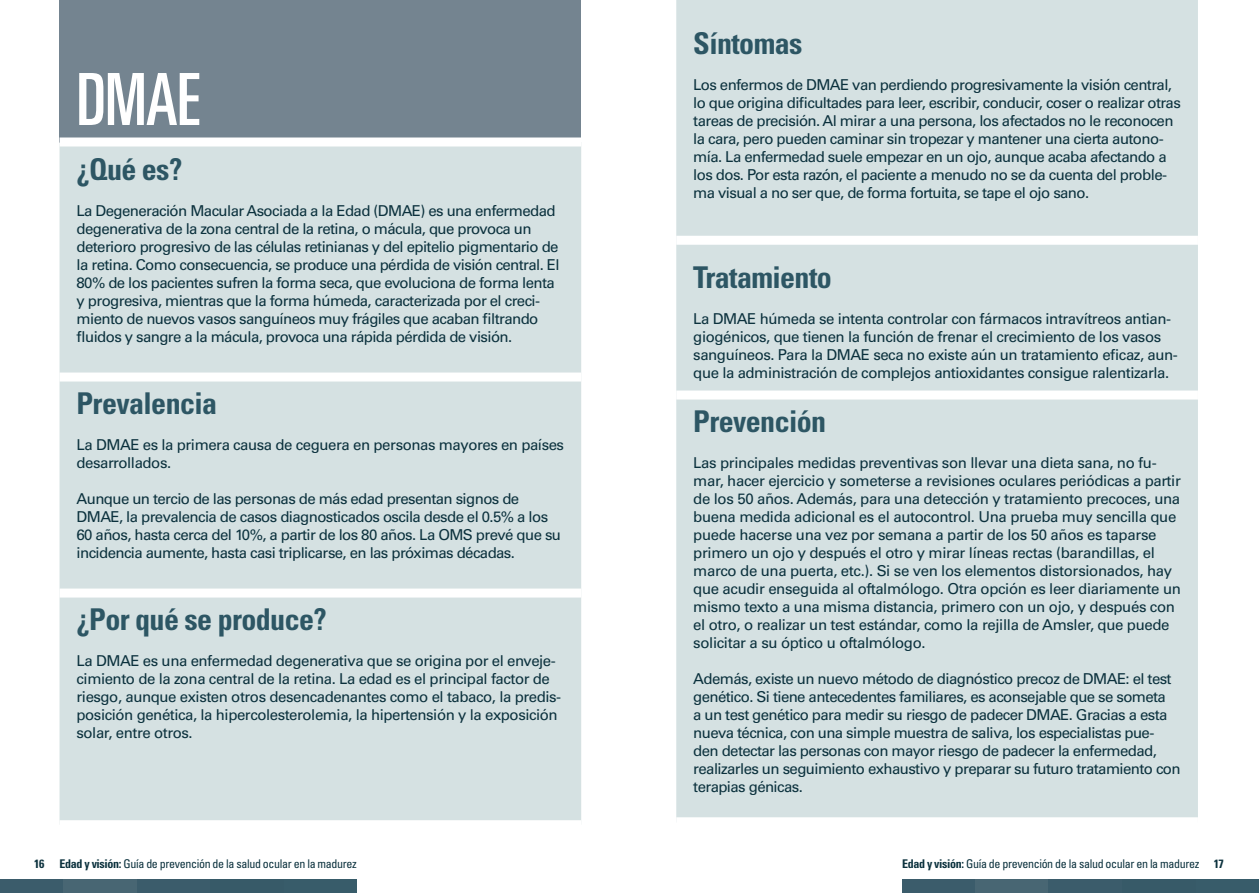
<style>
.page{position:relative;width:1259px;height:893px;background:#fff}
.page>*{position:absolute;margin:0;border:0;box-sizing:border-box;transform-origin:0 0}
.t1{font:ultra-condensed 72px "Univers LT Std";color:#fff}
.t2{font:700 condensed 30px "Univers LT Std";letter-spacing:-.02em;color:#2d5664}
.t3{font:15px/18px "Univers LT Std";letter-spacing:-.04em;color:#0b313d}
.t4{font:condensed 12px "Univers LT Std";letter-spacing:-.03em;color:#0b313d}
.t5{font:700 condensed 12px "Univers LT Std";color:#0b313d}
.s1{font-weight:700}
</style>
<div class="page">
<svg style="left:1195px;top:880px;width:64px;height:13px"></svg>
<svg style="left:283px;top:880px;width:74px;height:13px"></svg>
<svg style="left:902px;top:880px;width:220px;height:13px;background:#3f5f6d"></svg>
<svg style="left:0;top:880px;width:210px;height:13px;background:#3f5f6d"></svg>
<div style="left:1122px;top:880px;width:73px;height:13px;background:#375a68"></div>
<div style="left:210px;top:880px;width:73px;height:13px;background:#375a68"></div>
<div style="left:60px;top:0;width:521px;height:142px;background:#748490"></div>
<div style="left:60px;top:146px;width:521px;height:674px;background:#d5e1e2"></div>
<div style="left:60px;top:373px;width:521px;height:9px;background:#fff"></div>
<div style="left:60px;top:589px;width:521px;height:9px;background:#fff"></div>
<div style="left:60px;top:137px;width:521px;height:9px;background:#fff"></div>
<div style="left:676px;top:0;width:522px;height:817px;background:#d5e1e2"></div>
<div style="left:676px;top:236px;width:522px;height:9px;background:#fff"></div>
<div style="left:676px;top:391px;width:522px;height:9px;background:#fff"></div>
<h1 class="t1" style="left:77px;top:58px;width:125px">DMAE</h1>
<h2 class="t2" style="left:77px;top:151px;width:107px">¿Qué es?</h2>
<p class="t3" style="left:77px;top:202px;width:484px">La Degeneración Macular Asociada a la Edad (DMAE) es una enfermedad degenerativa de la zona central de la retina, o mácula, que provoca un deterioro progresivo de las células retinianas y del epitelio pigmentario de la retina. Como consecuencia, se produce una pérdida de visión central. El 80% de los pacientes sufren la forma seca, que evoluciona de forma lenta y progresiva, mientras que la forma húmeda, caracterizada por el creci&shy;miento de nuevos vasos sanguíneos muy frágiles que acaban filtrando fluidos y sangre a la mácula, provoca una rápida pérdida de visión.</p>
<h2 class="t2" style="left:77px;top:385px;width:142px">Prevalencia</h2>
<p class="t3" style="left:77px;top:436px;width:489px">La DMAE es la primera causa de ceguera en personas mayores en países desarrollados.</p>
<p class="t3" style="left:77px;top:490px;width:486px">Aunque un tercio de las personas de más edad presentan signos de DMAE, la prevalencia de casos diagnosticados oscila desde el 0.5% a los 60 años, hasta cerca del 10%, a partir de los 80 años. La OMS prevé que su incidencia aumente, hasta casi triplicarse, en las próximas décadas.</p>
<h2 class="t2" style="left:77px;top:601px;width:252px">¿Por qué se produce?</h2>
<p class="t3" style="left:77px;top:652px;width:486px">La DMAE es una enfermedad degenerativa que se origina por el enveje&shy;cimiento de la zona central de la retina. La edad es el principal factor de riesgo, aunque existen otros desencadenantes como el tabaco, la predis&shy;posición genética, la hipercolesterolemia, la hipertensión y la exposición solar, entre otros.</p>
<h2 class="t2" style="left:693px;top:25px;width:111px">Síntomas</h2>
<p class="t3" style="left:693px;top:76px;width:489px">Los enfermos de DMAE van perdiendo progresivamente la visión central, lo que origina dificultades para leer, escribir, conducir, coser o realizar otras tareas de precisión. Al mirar a una persona, los afectados no le reconocen la cara, pero pueden caminar sin tropezar y mantener una cierta autono&shy;mía. La enfermedad suele empezar en un ojo, aunque acaba afectando a los dos. Por esta razón, el paciente a menudo no se da cuenta del proble&shy;ma visual a no ser que, de forma fortuita, se tape el ojo sano.</p>
<h2 class="t2" style="left:693px;top:259px;width:140px">Tratamiento</h2>
<p class="t3" style="left:693px;top:310px;width:486px">La DMAE húmeda se intenta controlar con fármacos intravítreos antian&shy;giogénicos, que tienen la función de frenar el crecimiento de los vasos sanguíneos. Para la DMAE seca no existe aún un tratamiento eficaz, aun&shy;que la administración de complejos antioxidantes consigue ralentizarla.</p>
<h2 class="t2" style="left:693px;top:403px;width:134px">Prevención</h2>
<p class="t3" style="left:693px;top:454px;width:489px">Las principales medidas preventivas son llevar una dieta sana, no fu&shy;mar, hacer ejercicio y someterse a revisiones oculares periódicas a partir de los 50 años. Además, para una detección y tratamiento precoces, una buena medida adicional es el autocontrol. Una prueba muy sencilla que puede hacerse una vez por semana a partir de los 50 años es taparse primero un ojo y después el otro y mirar líneas rectas (barandillas, el marco de una puerta, etc.). Si se ven los elementos distorsionados, hay que acudir enseguida al oftalmólogo. Otra opción es leer diariamente un mismo texto a una misma distancia, primero con un ojo, y después con el otro, o realizar un test estándar, como la rejilla de Amsler, que puede solicitar a su óptico u oftalmólogo.</p>
<p class="t3" style="left:693px;top:670px;width:489px">Además, existe un nuevo método de diagnóstico precoz de DMAE: el test genético. Si tiene antecedentes familiares, es aconsejable que se someta<br>a un test genético para medir su riesgo de padecer DMAE. Gracias a esta nueva técnica, con una simple muestra de saliva, los especialistas pue&shy;den detectar las personas con mayor riesgo de padecer la enfermedad, realizarles un seguimiento exhaustivo y preparar su futuro tratamiento con terapias génicas.</p>
<p class="t5" style="left:34px;top:856px;width:12px">16</p>
<p class="t4" style="left:60px;top:856px;width:299px"><span class="s1">Edad y visión:</span> Guía de prevención de la salud ocular en la madurez</p>
<p class="t4" style="left:902px;top:856px;width:323px"><span class="s1">Edad y visión:</span> Guía de prevención de la salud ocular en la madurez <span class="s1">17</span></p>
</div>
